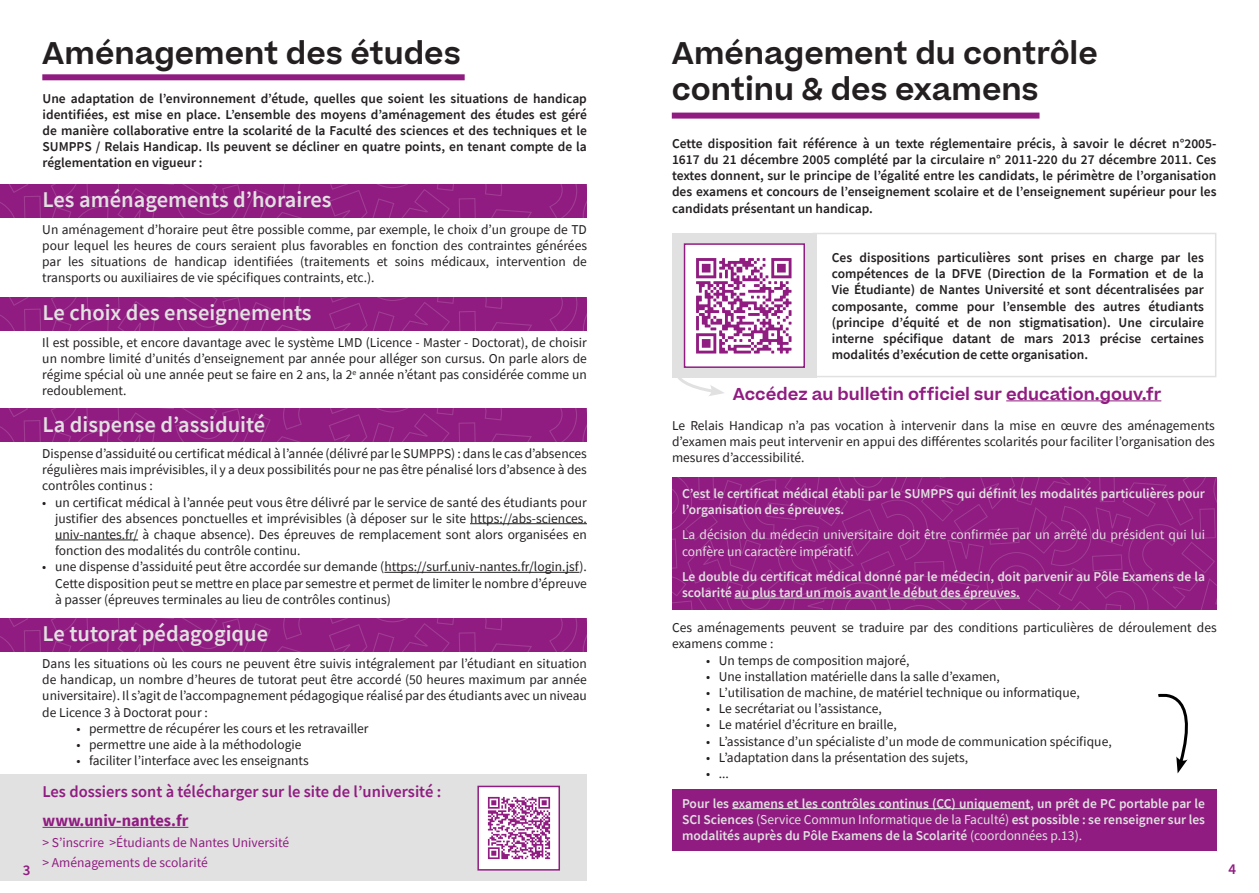
<style>
.page{position:relative;width:1259px;height:893px;background:#fff}
.page>*{position:absolute;margin:0;border:0;box-sizing:border-box;transform-origin:0 0}
.Titre{font:600 30px/36px "Beatrice";color:#231f20}
.t1{font:600 22.5px "Source Sans Pro";color:#e1e1e1}
.t2{font:600 16.5px "Source Sans Pro";color:#901c81}
.t3{font:600 16.5px "Beatrice";color:#901c81}
.liste_encart{font:700 16.5px "Source Sans Pro";color:#901c81}
.liste_encart-2{font:600 15px "Source Sans Pro";color:#901c81}
.liste_encart-3{font:13.5px/16.2px "Source Sans Pro";color:#231f20;text-align:justify}
.liste_encart-4{font:600 13.5px/16.2px "Source Sans Pro";color:#231f20;text-align:justify}
.liste_encart-5{font:600 13.5px/16.2px "Source Sans Pro";color:#e1e1e1}
.liste_encart-6{font:13.5px/16.2px "Source Sans Pro";color:#e1e1e1}
.liste_encart-7{font:13.5px "Source Sans Pro";color:#901c81}
.s1{font-weight:400}
</style>
<div class="page">
<svg style="left:0;top:409px;width:586px;height:33px;background:#911e82"></svg>
<div style="left:0;top:774px;width:587px;height:106px;background:#e1e1e1"></div>
<div style="left:672px;top:233px;width:144px;height:144px;background:#e1e1e1"></div>
<div style="left:42px;top:74px;width:423px;height:6px;background:#901c81"></div>
<hr style="left:470px;top:523px;width:117px;height:1px;background:#231f20">
<hr style="left:55px;top:540px;width:83px;height:1px;background:#231f20">
<hr style="left:384px;top:572px;width:195px;height:1px;background:#231f20">
<hr style="left:43px;top:827px;width:145px;height:1px;background:#901c81">
<div style="left:672px;top:113px;width:367px;height:6px;background:#901c81"></div>
<svg style="left:672px;top:356px;width:53px;height:40px"></svg>
<div style="left:812px;top:233px;width:404px;height:144px;border:2px solid #e1e1e1"></div>
<hr style="left:1006px;top:400px;width:155px;height:1px;background:#901c81">
<div style="left:672px;top:789px;width:544px;height:61px;background:#901c81"></div>
<hr style="left:732px;top:808px;width:298px;height:1px;background:#e1e1e1">
<svg style="left:1158px;top:693px;width:30px;height:80px"></svg>
<svg style="left:672px;top:478px;width:544px;height:132px;background:#911f82"></svg>
<img style="left:480px;top:789px;width:77px;height:79px">
<div style="left:477px;top:786px;width:83px;height:85px;border:2px solid #901c81"></div>
<img style="left:687px;top:246px;width:115px;height:119px">
<div style="left:684px;top:243px;width:121px;height:125px;border:2px solid #901c81"></div>
<svg style="left:0;top:184px;width:587px;height:34px;background:#911e82"></svg>
<svg style="left:0;top:297px;width:587px;height:34px;background:#911e82"></svg>
<svg style="left:0;top:619px;width:587px;height:33px;background:#911e82"></svg>
<p class="Titre" style="left:42px;top:36px;width:420px">Aménagement des études</p>
<p class="liste_encart-4" style="left:43px;top:90px;width:546px">Une adaptation de l’environnement d’étude, quelles que soient les situations de handicap identifiées, est mise en place. L’ensemble des moyens d’aménagement des études est géré de manière collaborative entre la scolarité de la Faculté des sciences et des techniques et le SUMPPS / Relais Handicap. Ils peuvent se décliner en quatre points, en tenant compte de la réglementation en vigueur :</p>
<p class="t1" style="left:43px;top:184px;width:290px">Les aménagements d’horaires</p>
<p class="liste_encart-3" style="left:42px;top:221px;width:546px">Un aménagement d’horaire peut être possible comme, par exemple, le choix d’un groupe de TD pour lequel les heures de cours seraient plus favorables en fonction des contraintes générées par les situations de handicap identifiées (traitements et soins médicaux, intervention de transports ou auxiliaires de vie spécifiques contraints, etc.).</p>
<p class="t1" style="left:43px;top:297px;width:271px">Le choix des enseignements</p>
<p class="liste_encart-3" style="left:42px;top:334px;width:546px">Il est possible, et encore davantage avec le système LMD (Licence - Master - Doctorat), de choisir un nombre limité d’unités d’enseignement par année pour alléger son cursus. On parle alors de régime spécial où une année peut se faire en 2 ans, la 2<sup>e</sup> année n’étant pas considérée comme un redoublement.</p>
<p class="t1" style="left:43px;top:410px;width:224px">La dispense d’assiduité</p>
<p class="liste_encart-3" style="left:42px;top:445px;width:546px">Dispense d’assiduité ou certificat médical à l’année (délivré par le SUMPPS) : dans le cas d’absences régulières mais imprévisibles, il y a deux possibilités pour ne pas être pénalisé lors d’absence à des contrôles continus :</p>
<p class="liste_encart-3" style="left:55px;top:494px;width:533px;text-indent:-13px">• un certificat médical à l’année peut vous être délivré par le service de santé des étudiants pour justifier des absences ponctuelles et imprévisibles (à déposer sur le site https://abs-sciences. univ-nantes.fr/ à chaque absence). Des épreuves de remplacement sont alors organisées en fonction des modalités du contrôle continu.</p>
<p class="liste_encart-3" style="left:55px;top:559px;width:533px;text-indent:-13px">• une dispense d’assiduité peut être accordée sur demande (https://surf.univ-nantes.fr/login.jsf).<br>Cette disposition peut se mettre en place par semestre et permet de limiter le nombre d’épreuve à passer (épreuves terminales au lieu de contrôles continus)</p>
<p class="t1" style="left:43px;top:618px;width:227px">Le tutorat pédagogique</p>
<p class="liste_encart-3" style="left:42px;top:655px;width:546px">Dans les situations où les cours ne peuvent être suivis intégralement par l’étudiant en situation de handicap, un nombre d’heures de tutorat peut être accordé (50 heures maximum par année universitaire). Il s’agit de l’accompagnement pédagogique réalisé par des étudiants avec un niveau de Licence 3 à Doctorat pour :</p>
<p class="liste_encart-3" style="left:76px;top:720px;width:294px">• permettre de récupérer les cours et les retravailler</p>
<p class="liste_encart-3" style="left:76px;top:736px;width:227px">• permettre une aide à la méthodologie</p>
<p class="liste_encart-3" style="left:76px;top:752px;width:234px">• faciliter l’interface avec les enseignants</p>
<p class="t2" style="left:43px;top:781px;width:400px">Les dossiers sont à télécharger sur le site de l’université :</p>
<p class="liste_encart" style="left:43px;top:809px;width:147px">www.univ-nantes.fr</p>
<p class="liste_encart-7" style="left:43px;top:833px;width:248px">&gt; S’inscrire &gt;Étudiants de Nantes Université</p>
<p class="liste_encart-7" style="left:43px;top:854px;width:167px">&gt; Aménagements de scolarité</p>
<p class="Titre" style="left:672px;top:36px;width:427px">Aménagement du contrôle continu &amp; des examens</p>
<p class="liste_encart-4" style="left:672px;top:135px;width:546px">Cette disposition fait référence à un texte réglementaire précis, à savoir le décret n°2005- 1617 du 21 décembre 2005 complété par la circulaire n° 2011-220 du 27 décembre 2011. Ces textes donnent, sur le principe de l’égalité entre les candidats, le périmètre de l’organisation des examens et concours de l’enseignement scolaire et de l’enseignement supérieur pour les candidats présentant un handicap.</p>
<p class="liste_encart-4" style="left:832px;top:249px;width:373px">Ces dispositions particulières sont prises en charge par les compétences de la DFVE (Direction de la Formation et de la Vie Étudiante) de Nantes Université et sont décentralisées par composante, comme pour l’ensemble des autres étudiants (principe d’équité et de non stigmatisation). Une circulaire interne spécifique datant de mars 2013 précise certaines modalités d’exécution de cette organisation.</p>
<p class="t3" style="left:733px;top:383px;width:430px">Accédez au bulletin officiel sur education.gouv.fr</p>
<p class="liste_encart-3" style="left:672px;top:417px;width:544px">Le Relais Handicap n’a pas vocation à intervenir dans la mise en œuvre des aménagements d’examen mais peut intervenir en appui des différentes scolarités pour faciliter l’organisation des mesures d’accessibilité.</p>
<p class="liste_encart-5" style="left:682px;top:485px;width:524px">C’est le certificat médical établi par le SUMPPS qui définit les modalités particulières pour l’organisation des épreuves.</p>
<p class="liste_encart-6" style="left:682px;top:527px;width:524px">La décision du médecin universitaire doit être confirmée par un arrêté du président qui lui confère un caractère impératif.</p>
<p class="liste_encart-5" style="left:682px;top:568px;width:524px">Le double du certificat médical donné par le médecin, doit parvenir au Pôle Examens de la scolarité au plus tard un mois avant le début des épreuves.</p>
<p class="liste_encart-3" style="left:672px;top:619px;width:546px">Ces aménagements peuvent se traduire par des conditions particulières de déroulement des examens comme :</p>
<p class="liste_encart-3" style="left:706px;top:652px;width:205px">• Un temps de composition majoré,</p>
<p class="liste_encart-3" style="left:706px;top:668px;width:295px">• Une installation matérielle dans la salle d’examen,</p>
<p class="liste_encart-3" style="left:706px;top:684px;width:375px">• L’utilisation de machine, de matériel technique ou informatique,</p>
<p class="liste_encart-3" style="left:706px;top:700px;width:177px">• Le secrétariat ou l’assistance,</p>
<p class="liste_encart-3" style="left:706px;top:717px;width:192px">• Le matériel d’écriture en braille,</p>
<p class="liste_encart-3" style="left:706px;top:733px;width:407px">• L’assistance d’un spécialiste d’un mode de communication spécifique,</p>
<p class="liste_encart-3" style="left:706px;top:749px;width:263px">• L’adaptation dans la présentation des sujets,</p>
<p class="liste_encart-3" style="left:706px;top:765px;width:24px">• ...</p>
<p class="liste_encart-5" style="left:682px;top:795px;width:524px;text-align:justify">Pour les examens et les contrôles continus (CC) uniquement, un prêt de PC portable par le SCI Sciences <span class="s1">(Service Commun Informatique de la Faculté)</span> est possible : se renseigner sur les modalités auprès du Pôle Examens de la Scolarité <span class="s1">(coordonnées p.13).</span></p>
<p class="liste_encart-2" style="left:23px;top:860px;width:9px">3</p>
<p class="liste_encart-2" style="left:1228px;top:860px;width:9px">4</p>
</div>
